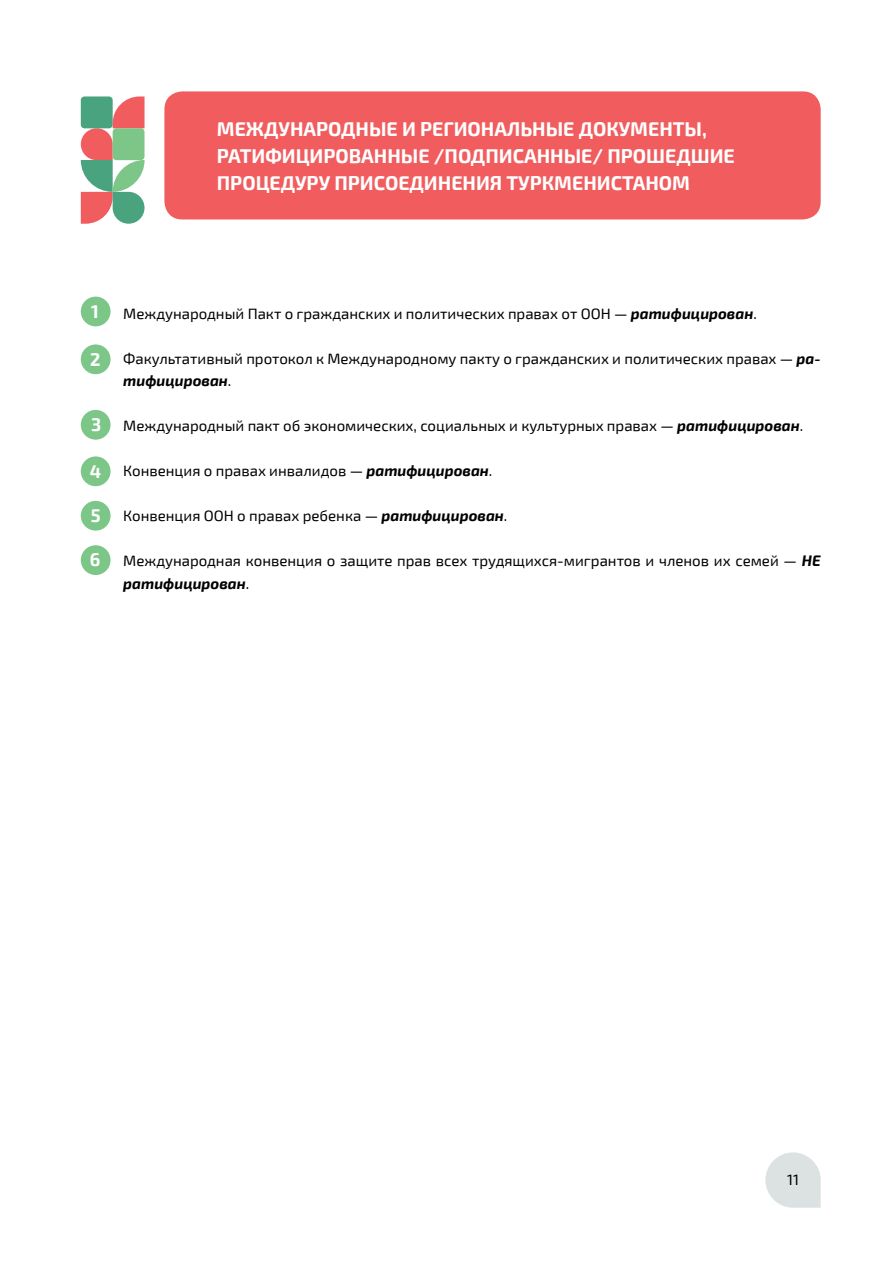
<style>
.page{position:relative;width:893px;height:1263px;background:#fff}
.page>*{position:absolute;margin:0;border:0;box-sizing:border-box;transform-origin:0 0}
.t1{font:700 19.5px/27px "Exo 2";color:#fff}
.t2{font:700 18px "Exo 2";color:#fff}
.t3{font:15px/22.5px "Exo 2";color:#000}
.s1{font-weight:700;font-style:italic}
</style>
<div class="page">
<svg style="left:765px;top:1152px;width:56px;height:56px"></svg>
<div style="left:164px;top:91px;width:657px;height:128px;background:#f15d5f;border-radius:18px"></div>
<svg style="left:81px;top:96px;width:64px;height:128px;background:#a5a38c"></svg>
<div style="left:81px;top:297px;width:30px;height:29px;background:#7cc688;border-radius:50%"></div>
<div style="left:81px;top:344px;width:30px;height:30px;background:#7cc688;border-radius:50%"></div>
<div style="left:81px;top:410px;width:30px;height:30px;background:#7cc688;border-radius:50%"></div>
<div style="left:81px;top:456px;width:30px;height:30px;background:#7cc688;border-radius:50%"></div>
<div style="left:81px;top:501px;width:30px;height:30px;background:#7cc688;border-radius:50%"></div>
<div style="left:81px;top:545px;width:30px;height:30px;background:#7cc688;border-radius:50%"></div>
<h1 class="t1" style="left:217px;top:116px;width:519px">МЕЖДУНАРОДНЫЕ И РЕГИОНАЛЬНЫЕ ДОКУМЕНТЫ,<br>РАТИФИЦИРОВАННЫЕ /ПОДПИСАННЫЕ/ ПРОШЕДШИЕ<br>ПРОЦЕДУРУ ПРИСОЕДИНЕНИЯ ТУРКМЕНИСТАНОМ</h1>
<p class="t2" style="left:91px;top:301px;width:9px">1</p>
<p class="t2" style="left:90px;top:349px;width:12px">2</p>
<p class="t2" style="left:91px;top:414px;width:12px">3</p>
<p class="t2" style="left:90px;top:460px;width:13px">4</p>
<p class="t2" style="left:91px;top:505px;width:11px">5</p>
<p class="t2" style="left:90px;top:549px;width:12px">6</p>
<p class="t3" style="left:123px;top:303px;width:635px">Международный Пакт о гражданских и политических правах от ООН — <span class="s1">ратифицирован</span>.</p>
<p class="t3" style="left:123px;top:348px;width:699px">Факультативный протокол к Международному пакту о гражданских и политических правах — <span class="s1">ра&shy;тифицирован</span>.</p>
<p class="t3" style="left:123px;top:415px;width:681px">Международный пакт об экономических, социальных и культурных правах — <span class="s1">ратифицирован</span>.</p>
<p class="t3" style="left:123px;top:460px;width:371px">Конвенция о правах инвалидов — <span class="s1">ратифицирован</span>.</p>
<p class="t3" style="left:123px;top:505px;width:386px">Конвенция ООН о правах ребенка — <span class="s1">ратифицирован</span>.</p>
<p class="t3" style="left:123px;top:550px;width:699px">Международная конвенция о защите прав всех трудящихся-мигрантов и членов их семей — <span class="s1">НЕ ратифицирован</span>.</p>
<p class="t3" style="left:787px;top:1169px;width:13px">11</p>
</div>
